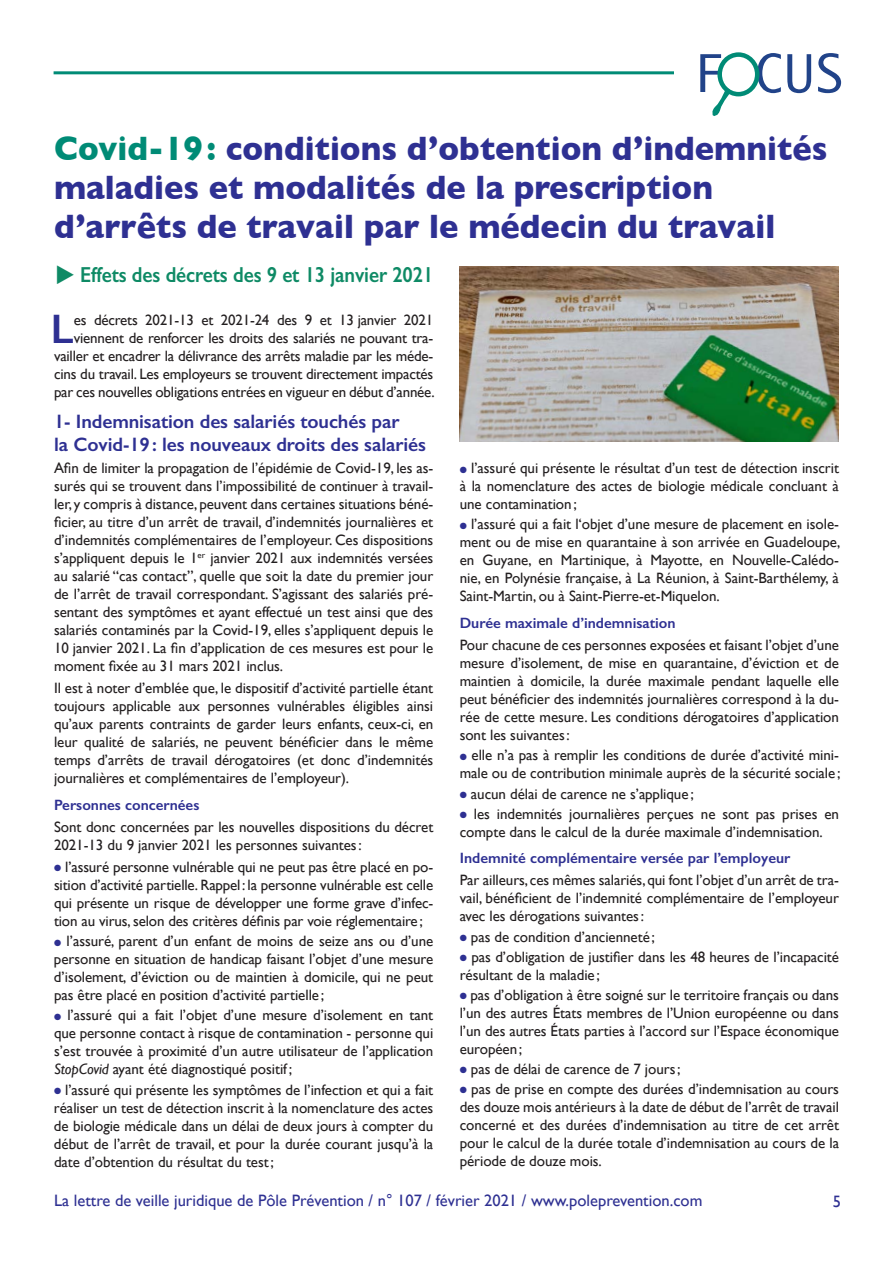
<style>
.page{position:relative;width:893px;height:1263px;background:#fff}
.page>*{position:absolute;margin:0;border:0;box-sizing:border-box;transform-origin:0 0}
.t1{font:600 41.4px "Gill Sans";color:#2e3092}
.t2{font:700 34.5px/39px "Gill Sans";color:#2e3092;scale:.94 1}
.t3{font:600 21.75px "Gill Sans";letter-spacing:-.005em;color:#0e8a65;scale:.9 1}
.t4{font:600 19.5px/22.5px "Gill Sans";letter-spacing:-.005em;color:#2e3092}
.t5{font:16.5px "Gill Sans";color:#2e3092}
.t6{font:15px/18px "Gill Sans";letter-spacing:-.005em;color:#231f20;text-align:justify}
.t7{font:600 15px "Gill Sans";color:#2e3092}
.s1{color:#008b76}
.s2{color:#2e3092}
.s3{font-style:italic}
</style>
<div class="page">
<hr style="left:54px;top:71px;width:620px;height:3px;background:#008b76">
<div style="left:717px;top:52px;width:42px;height:44px;border:4px solid #008b76;border-radius:50%"></div>
<svg style="left:700px;top:53px;width:141px;height:63px"></svg>
<img style="left:460px;top:267px;width:379px;height:175px">
<p class="t2" style="left:54px;top:128px;width:824px"><span class="s1">Covid-19:</span> conditions d’obtention d’indemnités maladies et modalités de la prescription d’arrêts de travail par le médecin du travail</p>
<p class="t3" style="left:80px;top:261px;width:394px">Effets des décrets des 9 et 13 janvier 2021</p>
<p class="t1" style="left:51px;top:304px;width:24px">L</p>
<p class="t6" style="left:54px;top:311px;width:382px;text-align:right">es décrets 2021-13 et 2021-24 des 9 et 13 janvier 2021 viennent de renforcer les droits des salariés ne pouvant tra&shy;vailler et encadrer la délivrance des arrêts maladie par les méde&shy;cins du travail. Les employeurs se trouvent directement impactés par ces nouvelles obligations entrées en vigueur en début d’année.</p>
<p class="t4" style="left:54px;top:410px;width:374px">1- Indemnisation des salariés touchés par<br>la Covid-19: les nouveaux droits des salariés</p>
<p class="t6" style="left:54px;top:459px;width:381px">Afin de limiter la propagation de l’épidémie de Covid-19, les as&shy;surés qui se trouvent dans l’impossibilité de continuer à travail&shy;ler, y compris à distance, peuvent dans certaines situations béné&shy;ficier, au titre d’un arrêt de travail, d’indemnités journalières et d’indemnités complémentaires de l’employeur. Ces dispositions s’appliquent depuis le 1<sup>er</sup> janvier 2021 aux indemnités versées au salarié “cas contact”, quelle que soit la date du premier jour de l’arrêt de travail correspondant. S’agissant des salariés pré&shy;sentant des symptômes et ayant effectué un test ainsi que des salariés contaminés par la Covid-19, elles s’appliquent depuis le 10 janvier 2021. La fin d’application de ces mesures est pour le moment fixée au 31 mars 2021 inclus.</p>
<p class="t6" style="left:54px;top:679px;width:381px">Il est à noter d’emblée que, le dispositif d’activité partielle étant toujours applicable aux personnes vulnérables éligibles ainsi qu’aux parents contraints de garder leurs enfants, ceux-ci, en leur qualité de salariés, ne peuvent bénéficier dans le même temps d’arrêts de travail dérogatoires (et donc d’indemnités journalières et complémentaires de l’employeur).</p>
<p class="t7" style="left:54px;top:795px;width:147px">Personnes concernées</p>
<p class="t6" style="left:54px;top:818px;width:381px">Sont donc concernées par les nouvelles dispositions du décret<br>2021-13 du 9 janvier 2021 les personnes suivantes:</p>
<p class="t6" style="left:54px;top:858px;width:381px"><span class="s2">●</span> l’assuré personne vulnérable qui ne peut pas être placé en po&shy;sition d’activité partielle. Rappel: la personne vulnérable est celle qui présente un risque de développer une forme grave d’infec&shy;tion au virus, selon des critères définis par voie réglementaire;</p>
<p class="t6" style="left:54px;top:932px;width:381px"><span class="s2">●</span> l’assuré, parent d’un enfant de moins de seize ans ou d’une personne en situation de handicap faisant l’objet d’une mesure d’isolement, d’éviction ou de maintien à domicile, qui ne peut pas être placé en position d’activité partielle;</p>
<p class="t6" style="left:54px;top:1006px;width:381px"><span class="s2">●</span> l’assuré qui a fait l’objet d’une mesure d’isolement en tant que personne contact à risque de contamination - personne qui s’est trouvée à proximité d’un autre utilisateur de l’application <span class="s3">StopCovid</span> ayant été diagnostiqué positif;</p>
<p class="t6" style="left:54px;top:1080px;width:381px"><span class="s2">●</span> l’assuré qui présente les symptômes de l’infection et qui a fait réaliser un test de détection inscrit à la nomenclature des actes de biologie médicale dans un délai de deux jours à compter du début de l’arrêt de travail, et pour la durée courant jusqu’à la date d’obtention du résultat du test;</p>
<p class="t6" style="left:460px;top:459px;width:381px"><span class="s2">●</span> l’assuré qui présente le résultat d’un test de détection inscrit à la nomenclature des actes de biologie médicale concluant à une contamination;</p>
<p class="t6" style="left:460px;top:515px;width:382px"><span class="s2">●</span> l’assuré qui a fait l‘objet d’une mesure de placement en isole&shy;ment ou de mise en quarantaine à son arrivée en Guadeloupe, en Guyane, en Martinique, à Mayotte, en Nouvelle-Calédo&shy;nie, en Polynésie française, à La Réunion, à Saint-Barthélemy, à Saint-Martin, ou à Saint-Pierre-et-Miquelon.</p>
<p class="t7" style="left:460px;top:614px;width:217px">Durée maximale d’indemnisation</p>
<p class="t6" style="left:460px;top:636px;width:381px">Pour chacune de ces personnes exposées et faisant l’objet d’une mesure d’isolement, de mise en quarantaine, d’éviction et de maintien à domicile, la durée maximale pendant laquelle elle peut bénéficier des indemnités journalières correspond à la du&shy;rée de cette mesure. Les conditions dérogatoires d’application sont les suivantes:</p>
<p class="t6" style="left:460px;top:746px;width:382px"><span class="s2">●</span> elle n’a pas à remplir les conditions de durée d’activité mini&shy;male ou de contribution minimale auprès de la sécurité sociale;</p>
<p class="t6" style="left:460px;top:784px;width:236px"><span class="s2">●</span> aucun délai de carence ne s’applique;</p>
<p class="t6" style="left:460px;top:804px;width:381px"><span class="s2">●</span> les indemnités journalières perçues ne sont pas prises en compte dans le calcul de la durée maximale d’indemnisation.</p>
<p class="t7" style="left:460px;top:849px;width:332px">Indemnité complémentaire versée par l’employeur</p>
<p class="t6" style="left:460px;top:871px;width:381px">Par ailleurs, ces mêmes salariés, qui font l’objet d’un arrêt de tra&shy;vail, bénéficient de l’indemnité complémentaire de l’employeur avec les dérogations suivantes:</p>
<p class="t6" style="left:460px;top:927px;width:197px"><span class="s2">●</span> pas de condition d’ancienneté;</p>
<p class="t6" style="left:460px;top:947px;width:381px"><span class="s2">●</span> pas d’obligation de justifier dans les 48 heures de l’incapacité résultant de la maladie;</p>
<p class="t6" style="left:460px;top:985px;width:381px"><span class="s2">●</span> pas d’obligation à être soigné sur le territoire français ou dans l’un des autres États membres de l’Union européenne ou dans l’un des autres États parties à l’accord sur l’Espace économique européen;</p>
<p class="t6" style="left:460px;top:1060px;width:222px"><span class="s2">●</span> pas de délai de carence de 7 jours;</p>
<p class="t6" style="left:460px;top:1080px;width:381px"><span class="s2">●</span> pas de prise en compte des durées d’indemnisation au cours des douze mois antérieurs à la date de début de l’arrêt de travail concerné et des durées d’indemnisation au titre de cet arrêt pour le calcul de la durée totale d’indemnisation au cours de la période de douze mois.</p>
<p class="t5" style="left:54px;top:1191px;width:650px">La lettre de veille juridique de Pôle Prévention / n° 107 / février 2021 / www.poleprevention.com</p>
<p class="t5" style="left:833px;top:1191px;width:10px">5</p>
</div>
